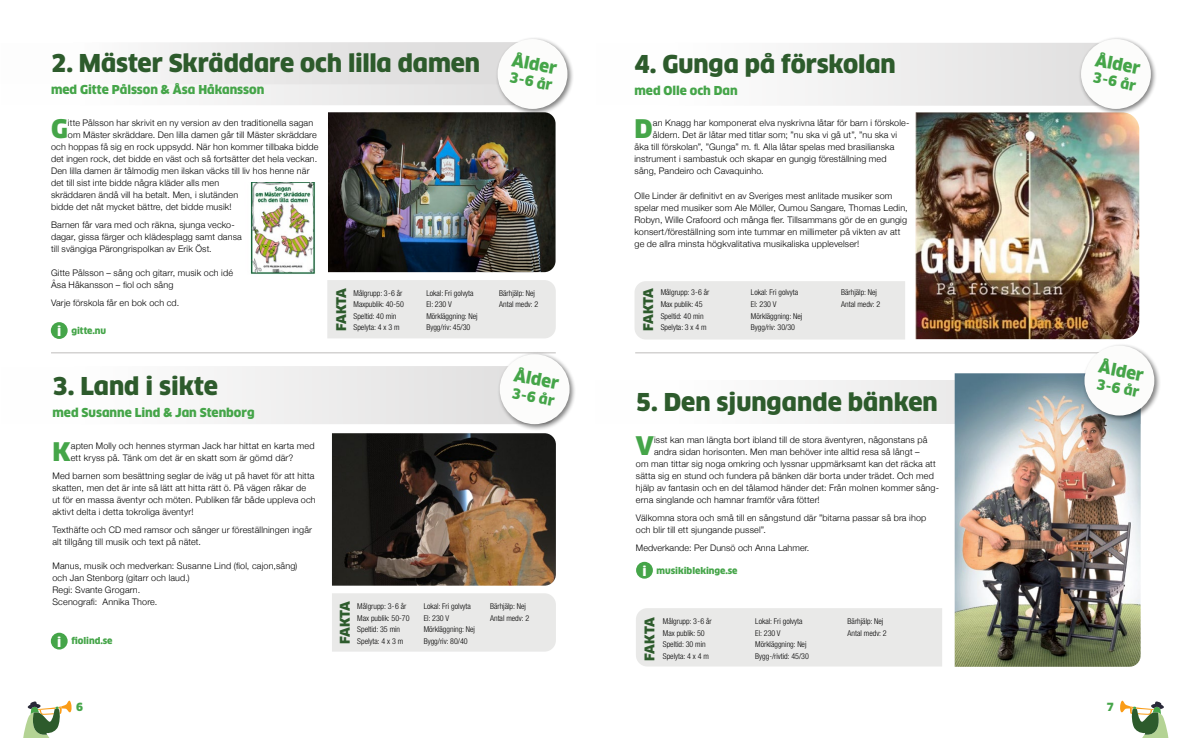
<style>
.page{position:relative;width:1191px;height:738px;background:#fff}
.page>*{position:absolute;margin:0;border:0;box-sizing:border-box;transform-origin:0 0}
.t1{font:900 25px "Clan OT";color:#45a549}
.t2{font:900 24px "Clan OT";letter-spacing:-.005em;color:#2d5b2c}
.t3{font:900 16.5px "Clan OT";color:#45a549}
.t4{font:900 14px "Clan OT";color:#45a549}
.t5{font:900 13.1px "Clan OT";letter-spacing:-.03em;color:#2d5b2c}
.t6{font:900 13px "Clan OT";color:#fff}
.t7{font:900 12px "Clan OT";letter-spacing:-.005em;color:#45a549}
.t8{font:900 11px "Clan OT";color:#45a549}
.t9{font:300 9px/12px "Helvetica Neue";letter-spacing:.015em;color:#000}
.t10{font:900 9px "Clan OT";letter-spacing:-.005em;color:#45a549}
.t11{font:300 condensed 8px/11.5px "Helvetica Neue";color:#000}
</style>
<div class="page">
<div style="left:595px;top:380px;width:545px;height:44px;background:#f7f7f7"></div>
<hr style="left:635px;top:352px;width:505px;height:1px;background:#bebcbb">
<hr style="left:51px;top:352px;width:505px;height:1px;background:#bebcbb">
<img style="left:954px;top:373px;width:186px;height:293px">
<div style="left:1081px;top:342px;width:80px;height:80px;background:#000;opacity:.5"></div>
<div style="left:1084px;top:345px;width:70px;height:70px;background:#fcfcfb;border-radius:50%"></div>
<div style="left:636px;top:608px;width:306px;height:58px;background:#e9e9e8"></div>
<img style="left:328px;top:112px;width:227px;height:160px">
<div style="left:327px;top:280px;width:229px;height:58px;background:#e9e9e8"></div>
<div style="left:636px;top:561px;width:17px;height:17px;background:#45a549;border-radius:50%"></div>
<div style="left:51px;top:322px;width:17px;height:16px;background:#45a549;border-radius:50%"></div>
<div style="left:51px;top:632px;width:17px;height:17px;background:#45a549;border-radius:50%"></div>
<svg style="left:23px;top:700px;width:49px;height:37px"></svg>
<svg style="left:1120px;top:700px;width:49px;height:37px"></svg>
<svg style="left:141px;top:42px;width:354px;height:63px"></svg>
<div style="left:495px;top:36px;width:79px;height:79px;background:#000;opacity:.5"></div>
<div style="left:497px;top:39px;width:70px;height:70px;background:#fcfcfb;border-radius:50%"></div>
<img style="left:250px;top:183px;width:66px;height:92px">
<svg style="left:214px;top:366px;width:283px;height:58px"></svg>
<div style="left:332px;top:593px;width:224px;height:58px;background:#e9e9e8"></div>
<div style="left:497px;top:351px;width:79px;height:79px;background:#000;opacity:.5"></div>
<div style="left:500px;top:354px;width:69px;height:70px;background:#fcfcfb;border-radius:50%"></div>
<img style="left:332px;top:433px;width:224px;height:152px">
<img style="left:915px;top:112px;width:224px;height:227px">
<svg style="left:804px;top:43px;width:274px;height:63px"></svg>
<div style="left:634px;top:281px;width:271px;height:58px;background:#e9e9e8"></div>
<div style="left:1078px;top:36px;width:79px;height:80px;background:#000;opacity:.5"></div>
<div style="left:1081px;top:39px;width:69px;height:70px;background:#fcfcfb;border-radius:50%"></div>
<h3 class="t3" style="left:514px;top:50px;width:47px;rotate:11deg">Ålder</h3>
<h3 class="t4" style="left:511px;top:69px;width:45px;rotate:11deg">3-6 år</h3>
<h2 class="t2" style="left:51px;top:49px;width:430px">2. Mäster Skräddare och lilla damen</h2>
<h3 class="t7" style="left:51px;top:82px;width:215px">med Gitte Pålsson &amp; Åsa Håkansson</h3>
<h1 class="t1" style="left:51px;top:114px;width:18px">G</h1>
<p class="t9" style="left:68px;top:116px;width:247px">itte Pålsson har skrivit en ny version av den traditionella sagan</p>
<p class="t9" style="left:68px;top:128px;width:250px">om Mäster skräddare. Den lilla damen går till Mäster skräddare</p>
<p class="t9" style="left:51px;top:140px;width:269px">och hoppas få sig en rock uppsydd. När hon kommer tillbaka bidde</p>
<p class="t9" style="left:51px;top:152px;width:268px">det ingen rock, det bidde en väst och så fortsätter det hela veckan.</p>
<p class="t9" style="left:51px;top:164px;width:260px">Den lilla damen är tålmodig men ilskan väcks till liv hos henne när</p>
<p class="t9" style="left:51px;top:176px;width:170px">det till sist inte bidde några kläder alls men</p>
<p class="t9" style="left:51px;top:188px;width:189px">skräddaren ändå vill ha betalt. Men, i slutänden</p>
<p class="t9" style="left:51px;top:200px;width:182px">bidde det nåt mycket bättre, det bidde musik!</p>
<p class="t9" style="left:51px;top:218px;width:192px">Barnen får vara med och räkna, sjunga vecko&shy;dagar, gissa färger och klädesplagg samt dansa till svängiga Pärongrispolkan av Erik Öst.</p>
<p class="t9" style="left:51px;top:266px;width:183px">Gitte Pålsson – sång och gitarr, musik och idé<br>Åsa Håkansson – fiol och sång</p>
<p class="t9" style="left:51px;top:296px;width:130px">Varje förskola får en bok och cd.</p>
<h3 class="t5" style="left:333px;top:331px;width:45px;rotate:-90deg">FAKTA</h3>
<p class="t11" style="left:353px;top:286px;width:52px">Målgrupp: 3-6 år<br>Maxpublik: 40-50<br>Speltid: 40 min<br>Spelyta: 4 x 3 m</p>
<p class="t11" style="left:426px;top:286px;width:53px">Lokal: Fri golvyta<br>El: 230 V<br>Mörkläggning: Nej<br>Bygg/riv: 45/30</p>
<p class="t11" style="left:499px;top:286px;width:41px">Bärhjälp: Nej<br>Antal medv: 2</p>
<h3 class="t6" style="left:57px;top:323px;width:6px">i</h3>
<p class="t10" style="left:71px;top:325px;width:36px">gitte.nu</p>
<h2 class="t2" style="left:52px;top:371px;width:167px">3. Land i sikte</h2>
<h3 class="t7" style="left:52px;top:405px;width:204px">med Susanne Lind &amp; Jan Stenborg</h3>
<h1 class="t1" style="left:52px;top:436px;width:20px">K</h1>
<p class="t9" style="left:71px;top:438px;width:245px">apten Molly och hennes styrman Jack har hittat en karta med ett kryss på. Tänk om det är en skatt som är gömd där?</p>
<p class="t9" style="left:52px;top:468px;width:265px">Med barnen som besättning seglar de iväg ut på havet för att hitta skatten, men det är inte så lätt att hitta rätt ö. På vägen råkar de ut för en massa äventyr och möten. Publiken får både uppleva och aktivt delta i detta tokroliga äventyr!</p>
<p class="t9" style="left:52px;top:522px;width:261px">Texthäfte och CD med ramsor och sånger ur föreställningen ingår alt tillgång till musik och text på nätet.</p>
<p class="t9" style="left:52px;top:558px;width:246px">Manus, musik och medverkan: Susanne Lind (fiol, cajon,sång) och Jan Stenborg (gitarr och laud.)<br>Regi: Svante Grogarn.<br>Scenografi: Annika Thore.</p>
<h3 class="t6" style="left:57px;top:633px;width:6px">i</h3>
<p class="t10" style="left:71px;top:635px;width:43px">fiolind.se</p>
<h3 class="t3" style="left:516px;top:365px;width:47px;rotate:11deg">Ålder</h3>
<h3 class="t4" style="left:513px;top:384px;width:45px;rotate:11deg">3-6 år</h3>
<h3 class="t5" style="left:337px;top:643px;width:45px;rotate:-90deg">FAKTA</h3>
<p class="t11" style="left:357px;top:599px;width:54px;line-height:11.8px">Målgrupp: 3-6 år<br>Max publik: 50-70<br>Speltid: 35 min<br>Spelyta: 4 x 3 m</p>
<p class="t11" style="left:424px;top:599px;width:53px;line-height:11.8px">Lokal: Fri golvyta<br>El: 230 V<br>Mörkläggning: Nej<br>Bygg/riv: 80/40</p>
<p class="t11" style="left:490px;top:599px;width:41px;line-height:11.8px">Bärhjälp: Nej<br>Antal medv: 2</p>
<h2 class="t2" style="left:634px;top:50px;width:263px">4. Gunga på förskolan</h2>
<h3 class="t7" style="left:634px;top:83px;width:105px">med Olle och Dan</h3>
<h1 class="t1" style="left:634px;top:114px;width:20px">D</h1>
<p class="t9" style="left:653px;top:116px;width:258px">an Knagg har komponerat elva nyskrivna låtar för barn i förskole-</p>
<p class="t9" style="left:653px;top:128px;width:246px">åldern. Det är låtar med titlar som; ”nu ska vi gå ut”, ”nu ska vi</p>
<p class="t9" style="left:634px;top:140px;width:261px">åka till förskolan”, ”Gunga” m. fl. Alla låtar spelas med brasilianska</p>
<p class="t9" style="left:634px;top:152px;width:254px">instrument i sambastuk och skapar en gungig föreställning med</p>
<p class="t9" style="left:634px;top:164px;width:131px">sång, Pandeiro och Cavaquinho.</p>
<p class="t9" style="left:634px;top:188px;width:275px">Olle Linder är definitivt en av Sveriges mest anlitade musiker som spelar med musiker som Ale Möller, Oumou Sangare, Thomas Ledin, Robyn, Wille Crafoord och många fler. Tillsammans gör de en gungig konsert/föreställning som inte tummar en millimeter på vikten av att ge de allra minsta högkvalitativa musikaliska upplevelser!</p>
<h3 class="t5" style="left:640px;top:331px;width:45px;rotate:-90deg">FAKTA</h3>
<p class="t11" style="left:660px;top:286px;width:50px">Målgrupp: 3-6 år<br>Max publik: 45<br>Speltid: 40 min<br>Spelyta: 3 x 4 m</p>
<p class="t11" style="left:751px;top:286px;width:53px">Lokal: Fri golvyta<br>El: 230 V<br>Mörkläggning: Nej<br>Bygg/riv: 30/30</p>
<p class="t11" style="left:841px;top:286px;width:41px">Bärhjälp: Nej<br>Antal medv: 2</p>
<h2 class="t2" style="left:636px;top:388px;width:303px">5. Den sjungande bänken</h2>
<h1 class="t1" style="left:636px;top:430px;width:20px">V</h1>
<p class="t9" style="left:654px;top:433px;width:275px">isst kan man längta bort ibland till de stora äventyren, någonstans på</p>
<p class="t9" style="left:654px;top:445px;width:267px">andra sidan horisonten. Men man behöver inte alltid resa så långt –</p>
<p class="t9" style="left:636px;top:457px;width:301px">om man tittar sig noga omkring och lyssnar uppmärksamt kan det räcka att</p>
<p class="t9" style="left:636px;top:469px;width:299px">sätta sig en stund och fundera på bänken där borta under trädet. Och med</p>
<p class="t9" style="left:636px;top:481px;width:305px">hjälp av fantasin och en del tålamod händer det: Från molnen kommer sång-</p>
<p class="t9" style="left:636px;top:493px;width:185px">erna singlande och hamnar framför våra fötter!</p>
<p class="t9" style="left:636px;top:510px;width:292px">Välkomna stora och små till en sångstund där ”bitarna passar så bra ihop och blir till ett sjungande pussel”.</p>
<p class="t9" style="left:636px;top:540px;width:175px">Medverkande: Per Dunsö och Anna Lahmer.</p>
<h3 class="t6" style="left:642px;top:562px;width:6px">i</h3>
<p class="t10" style="left:656px;top:564px;width:83px">musikiblekinge.se</p>
<h3 class="t5" style="left:642px;top:660px;width:45px;rotate:-90deg">FAKTA</h3>
<p class="t11" style="left:663px;top:615px;width:50px">Målgrupp: 3-6 år<br>Max publik: 50<br>Speltid: 30 min<br>Spelyta: 4 x 4 m</p>
<p class="t11" style="left:755px;top:615px;width:55px">Lokal: Fri golvyta<br>El: 230 V<br>Mörkläggning: Nej<br>Bygg-/rivtid: 45/30</p>
<p class="t11" style="left:847px;top:615px;width:41px">Bärhjälp: Nej<br>Antal medv: 2</p>
<h3 class="t3" style="left:1097px;top:50px;width:47px;rotate:11deg">Ålder</h3>
<h3 class="t4" style="left:1094px;top:69px;width:45px;rotate:11deg">3-6 år</h3>
<h3 class="t3" style="left:1101px;top:356px;width:47px;rotate:11deg">Ålder</h3>
<h3 class="t4" style="left:1098px;top:375px;width:45px;rotate:11deg">3-6 år</h3>
<p class="t8" style="left:76px;top:699px;width:8px">6</p>
<p class="t8" style="left:1106px;top:699px;width:8px">7</p>
</div>
